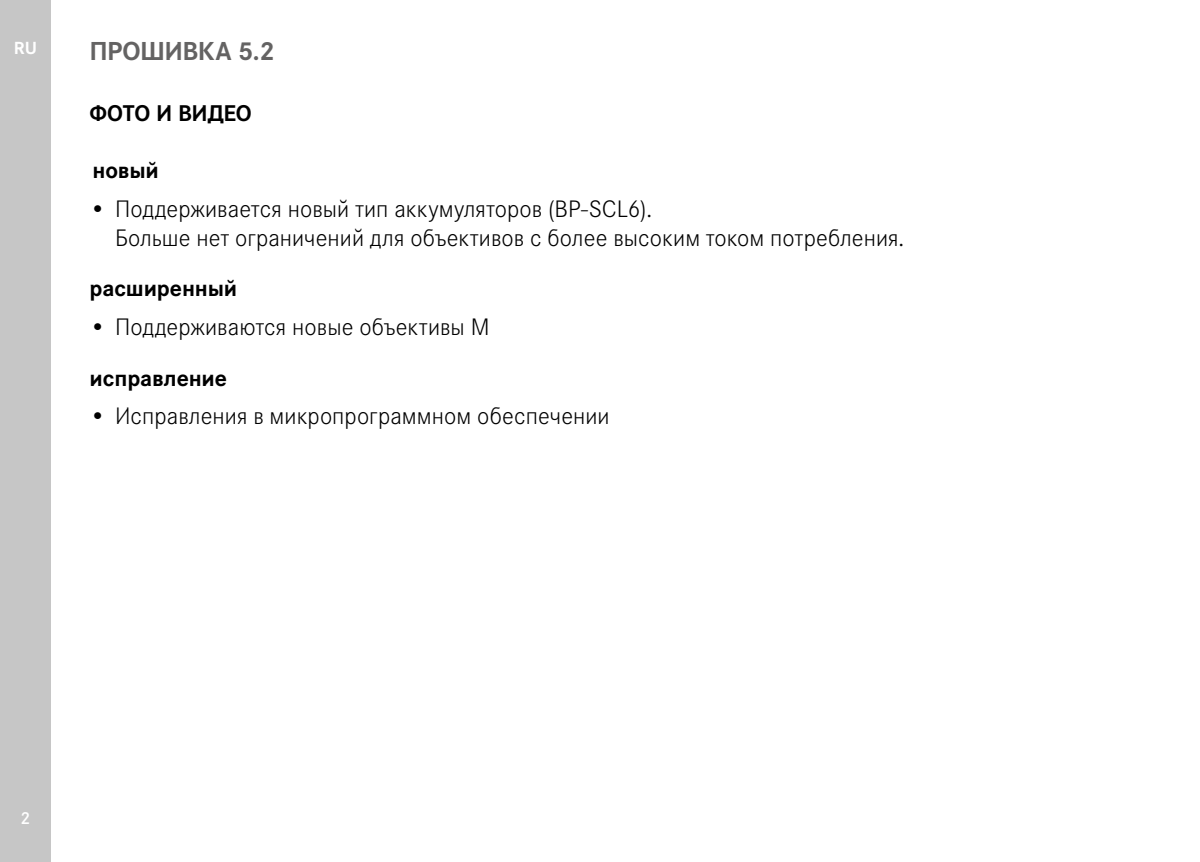
<style>
.page{position:relative;width:1200px;height:862px;background:#fff}
.page>*{position:absolute;margin:0;border:0;box-sizing:border-box;transform-origin:0 0}
.Heading____Chapter_blind{font:700 27px "Corporate S";letter-spacing:-.02em;color:#646363}
.t1{font:300 24.75px/29px "Corporate S";letter-spacing:.005em;color:#000}
.Heading____Heading_01_blind{font:700 23.62px "Corporate S";letter-spacing:-.005em;color:#000}
.Heading____Heading_01{font:700 23.62px "Corporate S";letter-spacing:-.005em;color:#000}
.t2{font:700 18.22px "Corporate S";color:#fff}
.t3{font:600 18px "Corporate S";color:#fff}
</style>
<div class="page">
<div style="left:0;top:0;width:51px;height:861px;background:#c6c6c6"></div>
<p class="t2" style="left:14px;top:34px;width:25px">RU</p>
<p class="Heading____Chapter_blind" style="left:90px;top:29px;width:187px">ПРОШИВКА 5.2</p>
<p class="Heading____Heading_01_blind" style="left:90px;top:94px;width:164px">ФОТО И ВИДЕО</p>
<p class="Heading____Heading_01" style="left:92px;top:151px;width:68px">новый</p>
<p class="t1" style="left:115px;top:192px;width:790px;text-indent:-26px">• Поддерживается новый тип аккумуляторов (BP-SCL6).<br>Больше нет ограничений для объективов с более высоким током потребления.</p>
<p class="Heading____Heading_01" style="left:90px;top:270px;width:149px">расширенный</p>
<p class="t1" style="left:90px;top:310px;width:401px">• Поддерживаются новые объективы M</p>
<p class="Heading____Heading_01_blind" style="left:90px;top:359px;width:139px">исправление</p>
<p class="t1" style="left:90px;top:400px;width:521px">• Исправления в микропрограммном обеспечении</p>
<p class="t3" style="left:21px;top:803px;width:11px">2</p>
</div>
